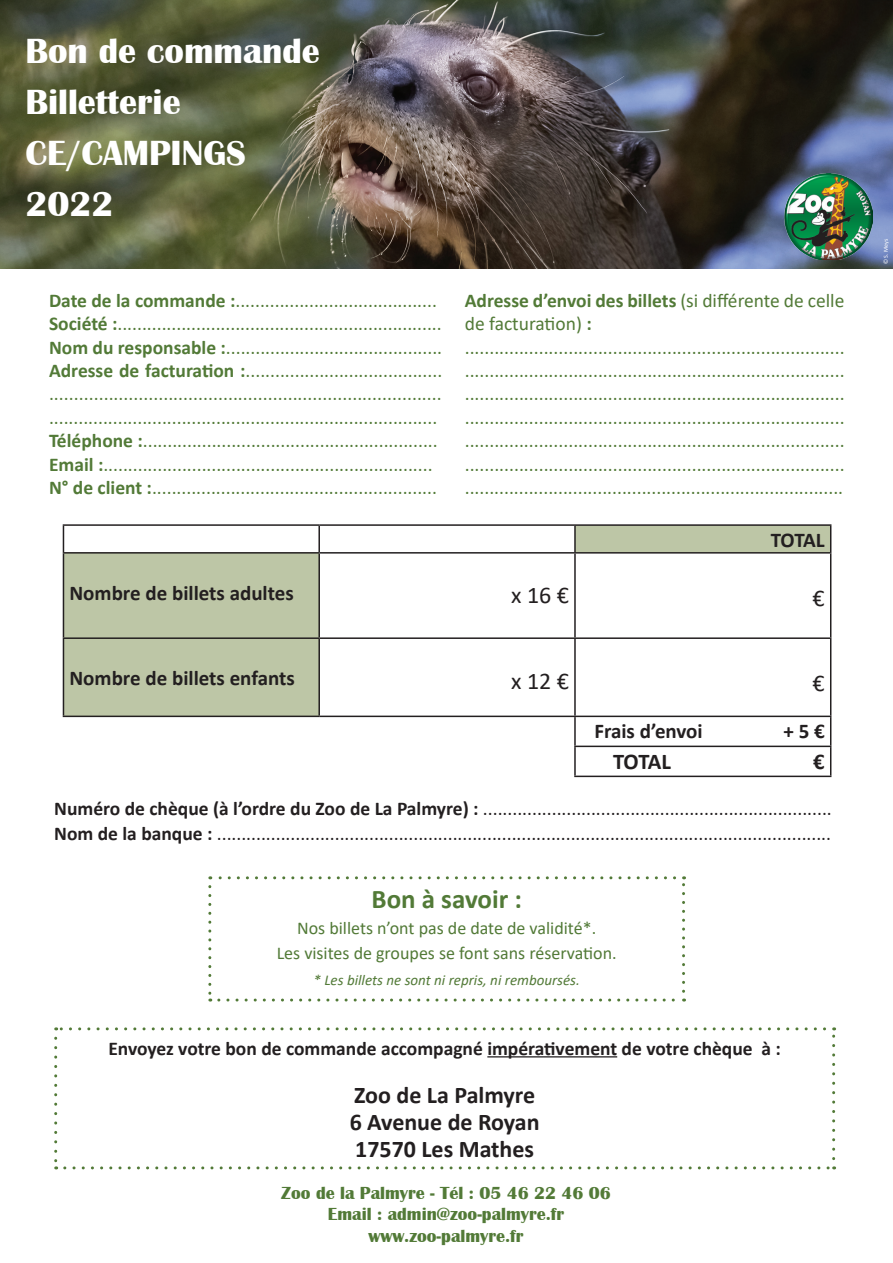
<style>
.page{position:relative;width:893px;height:1263px;background:#fff}
.page>*{position:absolute;margin:0;border:0;box-sizing:border-box;transform-origin:0 0}
.t1{font:700 36px/51px "Britannic";color:#fff}
.t2{font:700 27px "Calibri";color:#527a37}
.t3{font:700 24px/27px "Calibri";color:#231f20}
.t4{font:24px "Calibri";color:#231f20}
.t5{font:700 22.5px "Calibri";letter-spacing:-.025em;color:#231f20}
.t6{font:700 21px "Calibri";color:#231f20}
.t7{font:19.5px/23.4px "Calibri";color:#527a37}
.t8{font:19.5px/25.5px "Calibri";color:#231f20}
.t9{font:700 19.5px "Calibri";color:#231f20}
.t10{font:18px/25.5px "Calibri";color:#527a37;text-align:center}
.t11{font:700 18px/21.6px "Britannic";color:#527a37;text-align:center}
.t12{font:italic 15px "Calibri";color:#527a37}
.t13{font:6px "Calibri";color:#fff}
.s1{font-weight:700}
</style>
<div class="page">
<img style="left:0;top:0;width:893px;height:268px">
<hr style="left:487px;top:1056px;width:130px;height:1px;background:#231f20">
<svg style="left:54px;top:1038px;width:3px;height:131px"></svg>
<svg style="left:65px;top:1166px;width:770px;height:3px"></svg>
<svg style="left:832px;top:1027px;width:3px;height:132px"></svg>
<svg style="left:56px;top:1027px;width:769px;height:3px"></svg>
<svg style="left:64px;top:526px;width:766px;height:190px"></svg>
<hr style="left:63px;top:524px;width:256px;height:2px;background:#231f20">
<svg style="left:63px;top:526px;width:1px;height:26px"></svg>
<hr style="left:319px;top:524px;width:256px;height:2px;background:#231f20">
<hr style="left:318px;top:526px;width:2px;height:26px;background:#231f20">
<hr style="left:575px;top:524px;width:256px;height:2px;background:#231f20">
<hr style="left:574px;top:526px;width:2px;height:26px;background:#231f20">
<svg style="left:830px;top:526px;width:1px;height:26px"></svg>
<hr style="left:63px;top:552px;width:256px;height:2px;background:#231f20">
<hr style="left:63px;top:554px;width:1px;height:83px;background:#231f20">
<hr style="left:319px;top:552px;width:256px;height:2px;background:#231f20">
<hr style="left:318px;top:554px;width:2px;height:83px;background:#231f20">
<hr style="left:575px;top:552px;width:256px;height:2px;background:#231f20">
<hr style="left:574px;top:554px;width:2px;height:83px;background:#231f20">
<hr style="left:830px;top:554px;width:1px;height:83px;background:#231f20">
<hr style="left:63px;top:637px;width:256px;height:2px;background:#231f20">
<hr style="left:63px;top:639px;width:1px;height:77px;background:#231f20">
<hr style="left:319px;top:637px;width:256px;height:2px;background:#231f20">
<hr style="left:318px;top:639px;width:2px;height:77px;background:#231f20">
<hr style="left:575px;top:637px;width:256px;height:2px;background:#231f20">
<hr style="left:574px;top:639px;width:2px;height:77px;background:#231f20">
<hr style="left:830px;top:639px;width:1px;height:77px;background:#231f20">
<hr style="left:575px;top:716px;width:256px;height:1px;background:#231f20">
<hr style="left:574px;top:746px;width:257px;height:1px;background:#231f20">
<svg style="left:830px;top:717px;width:1px;height:59px"></svg>
<hr style="left:574px;top:776px;width:257px;height:1px;background:#231f20">
<hr style="left:63px;top:716px;width:256px;height:1px;background:#231f20">
<hr style="left:319px;top:716px;width:256px;height:1px;background:#231f20">
<hr style="left:574px;top:717px;width:2px;height:29px;background:#231f20">
<hr style="left:574px;top:747px;width:2px;height:29px;background:#231f20">
<svg style="left:208px;top:886px;width:3px;height:115px"></svg>
<svg style="left:219px;top:998px;width:466px;height:3px"></svg>
<svg style="left:682px;top:876px;width:3px;height:115px"></svg>
<svg style="left:210px;top:876px;width:465px;height:3px"></svg>
<img style="left:785px;top:173px;width:87px;height:87px">
<h1 class="t1" style="left:26px;top:26px;width:296px">Bon de commande<br>Billetterie<br>CE/CAMPINGS<br>2022</h1>
<p class="t7" style="left:49px;top:288px;width:395px"><span class="s1">Date de la commande :</span>.........................................<br><span class="s1">Société :</span>..................................................................<br><span class="s1">Nom du responsable :</span>............................................<br><span class="s1">Adresse de facturation :</span>........................................ ............................................................................... ...............................................................................<br><span class="s1">Téléphone :</span>............................................................<br><span class="s1">Email :</span>...................................................................<br><span class="s1">N° de client :</span>..........................................................</p>
<p class="t7" style="left:465px;top:288px;width:381px"><span class="s1">Adresse d’envoi des billets</span> (si différente de celle de facturation) <span class="s1">: </span>............................................................................. ............................................................................. ............................................................................. ............................................................................. ............................................................................. ............................................................................. .............................................................................</p>
<p class="t6" style="left:771px;top:525px;width:55px">TOTAL</p>
<p class="t6" style="left:69px;top:578px;width:226px">Nombre de billets adultes</p>
<p class="t4" style="left:511px;top:579px;width:59px">x 16 €</p>
<p class="t4" style="left:813px;top:581px;width:14px">€</p>
<p class="t6" style="left:69px;top:663px;width:227px">Nombre de billets enfants</p>
<p class="t4" style="left:511px;top:664px;width:59px">x 12 €</p>
<p class="t4" style="left:813px;top:666px;width:14px">€</p>
<p class="t6" style="left:594px;top:716px;width:110px">Frais d’envoi</p>
<p class="t6" style="left:783px;top:716px;width:43px">+ 5 €</p>
<p class="t5" style="left:613px;top:746px;width:59px">TOTAL</p>
<p class="t5" style="left:813px;top:746px;width:13px">€</p>
<p class="t8" style="left:54px;top:795px;width:779px"><span class="s1">Numéro de chèque (à l’ordre du Zoo de La Palmyre) :</span> .......................................................................<br><span class="s1">Nom de la banque :</span> .............................................................................................................................</p>
<h2 class="t2" style="left:372px;top:880px;width:152px">Bon à savoir :</h2>
<p class="t10" style="left:277px;top:914px;width:341px">Nos billets n’ont pas de date de validité*.<br>Les visites de groupes se font sans réservation.</p>
<p class="t12" style="left:313px;top:969px;width:268px">* Les billets ne sont ni repris, ni remboursés.</p>
<p class="t9" style="left:108px;top:1034px;width:674px">Envoyez votre bon de commande accompagné impérativement de votre chèque à :</p>
<p class="t3" style="left:350px;top:1081px;width:192px">Zoo de La Palmyre<br>6 Avenue de Royan<br>17570 Les Mathes</p>
<p class="t11" style="left:281px;top:1182px;width:331px">Zoo de la Palmyre - Tél : 05 46 22 46 06<br>Email : admin@zoo-palmyre.fr www.zoo-palmyre.fr</p>
<p class="t13" style="left:882px;top:264px;width:27px;rotate:-90deg">© S. Meys</p>
</div>
